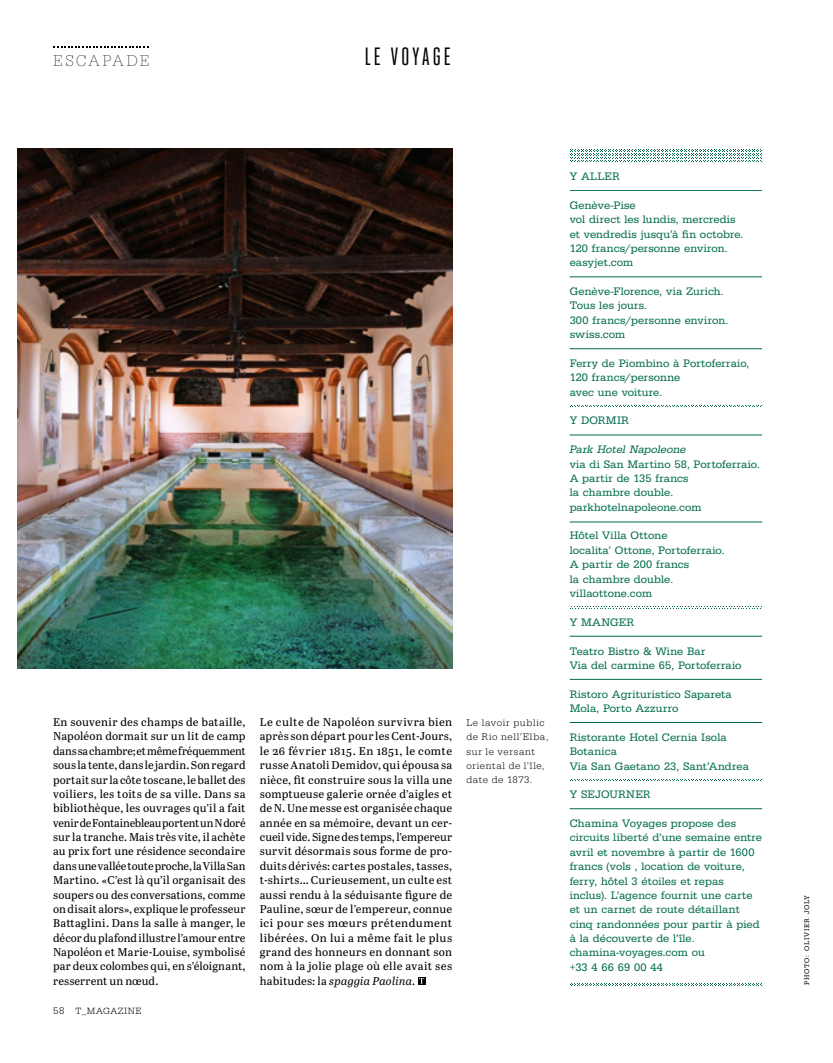
<style>
.page{position:relative;width:833px;height:1063px;background:#fff}
.page>*{position:absolute;margin:0;border:0;box-sizing:border-box;transform-origin:0 0}
.t1{font:25px "Heroic Condensed";letter-spacing:.105em;color:#000}
.t2{font:300 expanded 16.25px "Egyptienne URW";letter-spacing:.145em;color:#000}
.t3{font:11.25px/14.4px "Abril Text";letter-spacing:.015em;color:#000;text-align:justify}
.t4{font:11.25px/14.4px "Egyptienne URW";letter-spacing:.01em;color:#006b4e}
.t5{font:italic 11.25px "Egyptienne URW";color:#006b4e}
.t6{font:300 10px/14.4px "Egyptienne URW";letter-spacing:.055em;color:#000}
.t7{font:300 9.38px "Egyptienne URW";letter-spacing:.05em;color:#000}
.t8{font:6.88px "Egyptienne URW";letter-spacing:.105em;color:#000}
.s1{font-size:10px}
.s2{font-style:italic}
</style>
<div class="page">
<img style="left:18px;top:149px;width:434px;height:519px">
<svg style="left:54px;top:47px;width:94px;height:1px"></svg>
<div style="left:417px;top:977px;width:8px;height:8px;background:#000"></div>
<svg style="left:419px;top:978px;width:5px;height:6px"></svg>
<svg style="left:570px;top:149px;width:192px;height:13px"></svg>
<svg style="left:570px;top:405px;width:192px;height:2px"></svg>
<svg style="left:570px;top:779px;width:192px;height:2px"></svg>
<svg style="left:570px;top:983px;width:192px;height:2px"></svg>
<hr style="left:569px;top:277px;width:193px;height:1px;background:#006b4e">
<hr style="left:569px;top:522px;width:193px;height:1px;background:#006b4e">
<hr style="left:569px;top:349px;width:193px;height:1px;background:#006b4e">
<hr style="left:569px;top:435px;width:193px;height:1px;background:#006b4e">
<hr style="left:569px;top:809px;width:193px;height:1px;background:#006b4e">
<hr style="left:569px;top:722px;width:193px;height:1px;background:#006b4e">
<hr style="left:569px;top:190px;width:193px;height:1px;background:#006b4e">
<svg style="left:570px;top:606px;width:192px;height:3px"></svg>
<hr style="left:569px;top:636px;width:193px;height:1px;background:#006b4e">
<hr style="left:569px;top:679px;width:193px;height:1px;background:#006b4e">
<h2 class="t2" style="left:53px;top:51px;width:98px">ESCAPADE</h2>
<h1 class="t1" style="left:364px;top:43px;width:88px">LE VOYAGE</h1>
<p class="t3" style="left:53px;top:714px;width:194px">En souvenir des champs de bataille, Napoléon dormait sur un lit de camp dans sa chambre; et même fréquemment sous la tente, dans le jardin. Son regard portait sur la côte toscane, le ballet des voiliers, les toits de sa ville. Dans sa bibliothèque, les ouvrages qu’il a fait venir de Fontainebleau portent un N doré sur la tranche. Mais très vite, il achète au prix fort une résidence secondaire dans une vallée toute proche, la Villa San Martino. «C’est là qu’il organisait des soupers ou des conversations, comme on disait alors», explique le professeur Battaglini. Dans la salle à manger, le décor du plafond illustre l’amour entre Napoléon et Marie-Louise, symbolisé par deux colombes qui, en s’éloignant, resserrent un nœud.</p>
<p class="t7" style="left:53px;top:1005px;width:90px"><span class="s1">58</span> T_MAGAZINE</p>
<p class="t3" style="left:260px;top:714px;width:194px">Le culte de Napoléon survivra bien après son départ pour les Cent-Jours, le 26 février 1815. En 1851, le comte russe Anatoli Demidov, qui épousa sa nièce, fit construire sous la villa une somptueuse galerie ornée d’aigles et de N. Une messe est organisée chaque année en sa mémoire, devant un cer&shy;cueil vide. Signe des temps, l’empereur survit désormais sous forme de pro&shy;duits dérivés: cartes postales, tasses, t-shirts… Curieusement, un culte est aussi rendu à la séduisante figure de Pauline, sœur de l’empereur, connue ici pour ses mœurs prétendument libérées. On lui a même fait le plus grand des honneurs en donnant son nom à la jolie plage où elle avait ses habitudes: la <span class="s2">spaggia Paolina</span>.</p>
<p class="t6" style="left:466px;top:716px;width:83px">Le lavoir public de Rio nell’Elba, sur le versant oriental de l’île, date de 1873.</p>
<p class="t4" style="left:569px;top:169px;width:52px">Y ALLER</p>
<p class="t4" style="left:569px;top:198px;width:175px">Genève-Pise<br>vol direct les lundis, mercredis et vendredis jusqu’à fin octobre.<br>120 francs/personne environ. easyjet.com</p>
<p class="t4" style="left:569px;top:284px;width:160px">Genève-Florence, via Zurich.<br>Tous les jours.<br>300 francs/personne environ. swiss.com</p>
<p class="t4" style="left:569px;top:356px;width:181px">Ferry de Piombino à Portoferraio,<br>120 francs/personne<br>avec une voiture.</p>
<p class="t4" style="left:569px;top:414px;width:61px">Y DORMIR</p>
<p class="t5" style="left:569px;top:443px;width:118px">Park Hotel Napoleone</p>
<p class="t4" style="left:569px;top:457px;width:192px">via di San Martino 58, Portoferraio.<br>A partir de 135 francs<br>la chambre double. parkhotelnapoleone.com</p>
<p class="t4" style="left:569px;top:529px;width:156px">Hôtel Villa Ottone<br>localita’ Ottone, Portoferraio.<br>A partir de 200 francs<br>la chambre double. villaottone.com</p>
<p class="t4" style="left:569px;top:615px;width:66px">Y MANGER</p>
<p class="t4" style="left:569px;top:644px;width:173px">Teatro Bistro &amp; Wine Bar<br>Via del carmine 65, Portoferraio</p>
<p class="t4" style="left:569px;top:687px;width:164px">Ristoro Agrituristico Sapareta<br>Mola, Porto Azzurro</p>
<p class="t4" style="left:569px;top:730px;width:181px">Ristorante Hotel Cernia Isola<br>Botanica<br>Via San Gaetano 23, Sant’Andrea</p>
<p class="t4" style="left:569px;top:788px;width:82px">Y SEJOURNER</p>
<p class="t4" style="left:569px;top:816px;width:194px">Chamina Voyages propose des circuits liberté d’une semaine entre avril et novembre à partir de 1600 francs (vols , location de voiture, ferry, hôtel 3 étoiles et repas inclus). L’agence fournit une carte et un carnet de route détaillant cinq randonnées pour partir à pied à la découverte de l’île. chamina-voyages.com ou<br>+33 4 66 69 00 44</p>
<p class="t8" style="left:803px;top:985px;width:91px;rotate:-90deg">PHOTO: OLIVIER JOLY</p>
</div>
